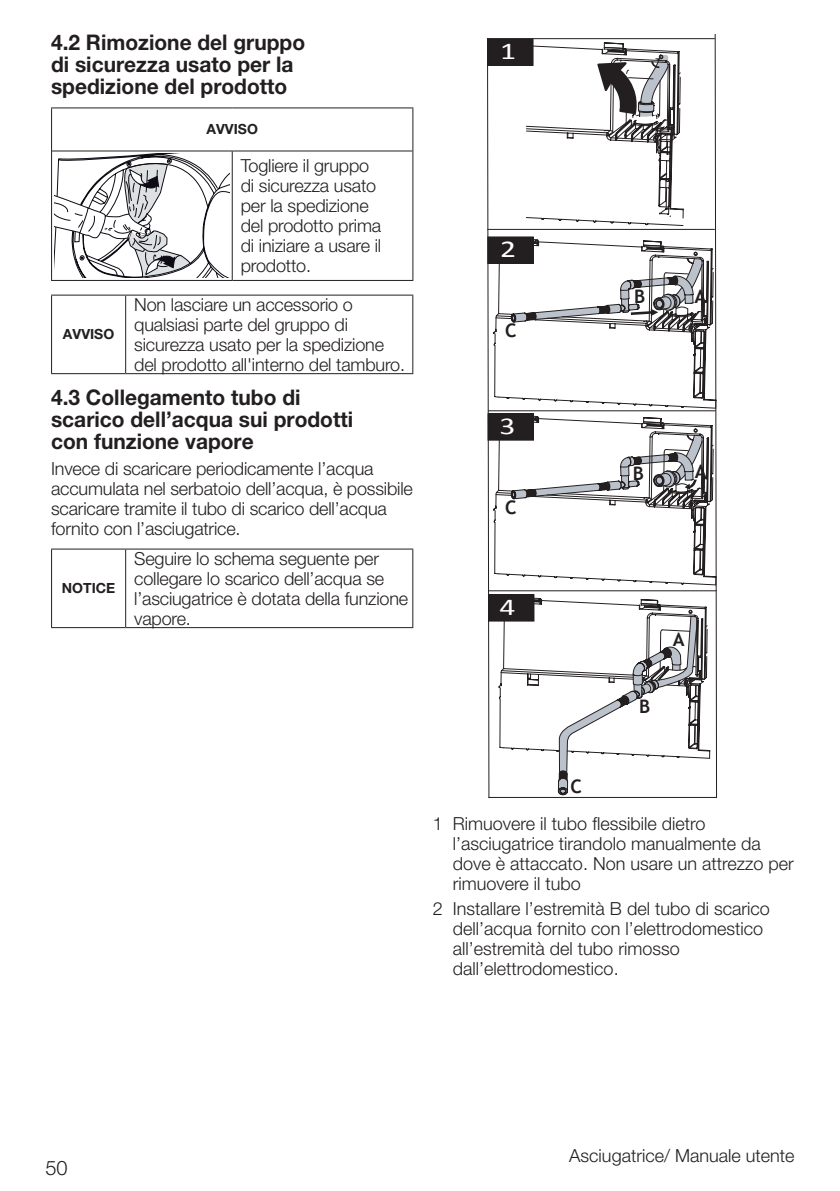
<style>
.page{position:relative;width:840px;height:1191px;background:#fff}
.page>*{position:absolute;margin:0;border:0;box-sizing:border-box;transform-origin:0 0}
.t1{font:24.2px "Calibri";color:#fff;scale:1.3 1}
.Konu_Baslik{font:700 21.6px/22px "Helvetica Neue LT Pro";color:#231f20}
.t2{font:300 20px "Helvetica Neue LT Pro";color:#231f20}
.t3{font:700 18.6px "Trebuchet MS";color:#231f20}
.Normal_Yazi_Uyari_2{font:300 18px/20px "Helvetica Neue LT Pro";letter-spacing:-.01em;color:#231f20}
.Girintili_Yazi_Numar{font:300 18px/20px "Helvetica Neue LT Pro";color:#231f20}
.Normal_Yazi{font:300 18px/20px "Helvetica Neue LT Pro";letter-spacing:-.01em;color:#231f20}
.t4{font:700 14px "Helvetica Neue LT Pro";color:#231f20}
</style>
<div class="page">
<hr style="left:412px;top:108px;width:1px;height:43px;background:#231f20">
<hr style="left:52px;top:151px;width:180px;height:1px;background:#231f20">
<hr style="left:232px;top:151px;width:180px;height:1px;background:#231f20">
<hr style="left:51px;top:107px;width:181px;height:1px;background:#231f20">
<hr style="left:51px;top:108px;width:1px;height:43px;background:#231f20">
<hr style="left:232px;top:107px;width:181px;height:1px;background:#231f20">
<hr style="left:51px;top:151px;width:1px;height:129px;background:#231f20">
<hr style="left:231px;top:151px;width:1px;height:129px;background:#231f20">
<hr style="left:412px;top:151px;width:1px;height:129px;background:#231f20">
<hr style="left:51px;top:280px;width:181px;height:1px;background:#231f20">
<hr style="left:232px;top:280px;width:181px;height:1px;background:#231f20">
<svg style="left:54px;top:154px;width:175px;height:124px"></svg>
<hr style="left:51px;top:295px;width:75px;height:1px;background:#231f20">
<hr style="left:51px;top:296px;width:1px;height:77px;background:#231f20">
<hr style="left:126px;top:295px;width:287px;height:1px;background:#231f20">
<hr style="left:125px;top:296px;width:1px;height:77px;background:#231f20">
<hr style="left:412px;top:296px;width:1px;height:77px;background:#231f20">
<hr style="left:51px;top:373px;width:75px;height:1px;background:#231f20">
<hr style="left:126px;top:373px;width:287px;height:1px;background:#231f20">
<hr style="left:51px;top:548px;width:75px;height:1px;background:#231f20">
<hr style="left:51px;top:549px;width:1px;height:78px;background:#231f20">
<hr style="left:126px;top:548px;width:287px;height:1px;background:#231f20">
<hr style="left:125px;top:549px;width:1px;height:78px;background:#231f20">
<hr style="left:412px;top:549px;width:1px;height:78px;background:#231f20">
<hr style="left:51px;top:627px;width:75px;height:1px;background:#231f20">
<hr style="left:126px;top:627px;width:287px;height:1px;background:#231f20">
<svg style="left:487px;top:34px;width:229px;height:764px"></svg>
<p class="Konu_Baslik" style="left:51px;top:31px;width:255px">4.2 Rimozione del gruppo di sicurezza usato per la spedizione del prodotto</p>
<p class="t4" style="left:206px;top:121px;width:53px">AVVISO</p>
<p class="Normal_Yazi_Uyari_2" style="left:240px;top:155px;width:142px">Togliere il gruppo di sicurezza usato per la spedizione del prodotto prima di iniziare a usare il prodotto.</p>
<p class="Normal_Yazi_Uyari_2" style="left:134px;top:294px;width:272px">Non lasciare un accessorio o qualsiasi parte del gruppo di sicurezza usato per la spedizione del prodotto all'interno del tamburo.</p>
<p class="Konu_Baslik" style="left:51px;top:386px;width:303px">4.3 Collegamento tubo di scarico dell’acqua sui prodotti con funzione vapore</p>
<p class="Normal_Yazi" style="left:51px;top:458px;width:363px">Invece di scaricare periodicamente l’acqua accumulata nel serbatoio dell’acqua, è possibile scaricare tramite il tubo di scarico dell’acqua fornito con l’asciugatrice.</p>
<p class="t4" style="left:63px;top:326px;width:53px">AVVISO</p>
<p class="t4" style="left:62px;top:579px;width:55px">NOTICE</p>
<p class="Normal_Yazi_Uyari_2" style="left:134px;top:548px;width:275px">Seguire lo schema seguente per collegare lo scarico dell’acqua se l’asciugatrice è dotata della funzione vapore.</p>
<p class="t1" style="left:500px;top:36px;width:14px">1</p>
<p class="t1" style="left:500px;top:234px;width:14px">2</p>
<p class="t3" style="left:505px;top:318px;width:13px">C</p>
<p class="t1" style="left:499px;top:410px;width:14px">3</p>
<p class="t3" style="left:505px;top:495px;width:13px">C</p>
<p class="t1" style="left:499px;top:591px;width:14px">4</p>
<p class="t3" style="left:633px;top:284px;width:13px">B</p>
<p class="t3" style="left:694px;top:284px;width:13px">A</p>
<p class="t3" style="left:632px;top:462px;width:13px">B</p>
<p class="t3" style="left:694px;top:459px;width:13px">A</p>
<p class="t3" style="left:639px;top:694px;width:13px">B</p>
<p class="t3" style="left:672px;top:627px;width:13px">A</p>
<p class="t3" style="left:570px;top:775px;width:13px">C</p>
<p class="Girintili_Yazi_Numar" style="left:452px;top:813px;width:342px;text-indent:-20px">1 Rimuovere il tubo flessibile dietro l’asciugatrice tirandolo manualmente da dove è attaccato. Non usare un attrezzo per rimuovere il tubo</p>
<p class="Girintili_Yazi_Numar" style="left:452px;top:898px;width:318px;text-indent:-20px">2 Installare l’estremità B del tubo di scarico dell’acqua fornito con l’elettrodomestico all’estremità del tubo rimosso dall’elettrodomestico.</p>
<p class="t2" style="left:45px;top:1156px;width:24px">50</p>
<p class="Normal_Yazi" style="left:569px;top:1145px;width:227px">Asciugatrice/ Manuale utente</p>
</div>
